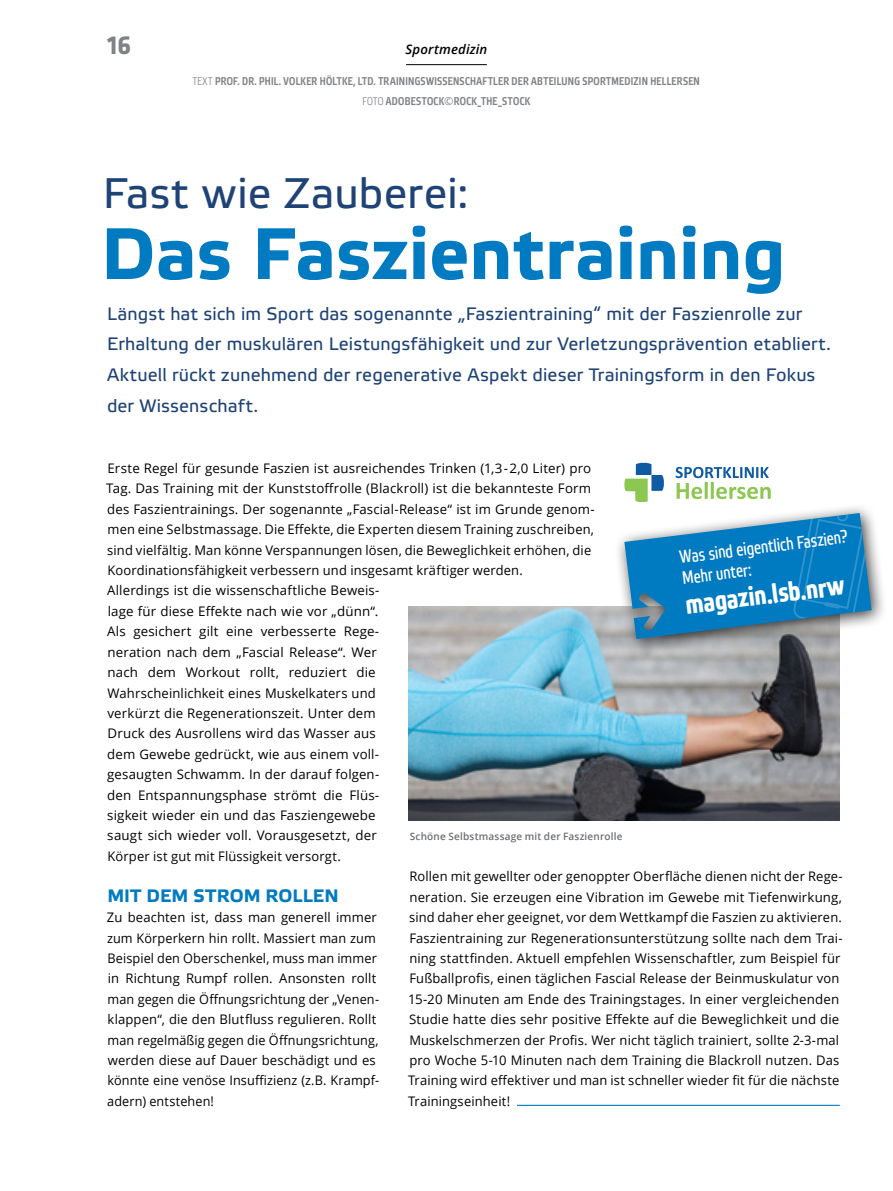
<style>
.page{position:relative;width:893px;height:1191px;background:#fff}
.page>*{position:absolute;margin:0;border:0;box-sizing:border-box;transform-origin:0 0}
.t1{font:700 72.75px "Etelka Text";color:#007ac1}
.t2{font:42.75px "Etelka Text";letter-spacing:.005em;color:#1f4377}
.t3{font:700 27px "Etelka Narrow Text";color:#fff}
.t4{font:700 27px "Klavika Basic";color:#808285}
.t5{font:18px/30.6px "Etelka Text";letter-spacing:.01em;color:#1f4377}
.t6{font:18px/21px "Etelka Narrow Text";color:#fff}
.t7{font:700 18px "Etelka Text";letter-spacing:.015em;color:#007ac1}
.t8{font:13.2px/20.4px "Open Sans";letter-spacing:.01em;color:#000}
.t9{font:italic 600 13.2px "Open Sans";letter-spacing:.015em;color:#000}
.t10{font:500 11.25px/20.4px "Etelka Narrow";letter-spacing:.03em;color:#808285;text-align:center}
.t11{font:600 10.2px "Open Sans";letter-spacing:.02em;color:#6d6e71}
.s1{font-weight:300}
.s2{font-family:"Open Sans";font-weight:400}
</style>
<div class="page">
<img style="left:409px;top:606px;width:431px;height:214px">
<svg style="left:676px;top:467px;width:95px;height:32px"></svg>
<svg style="left:624px;top:463px;width:40px;height:38px"></svg>
<hr style="left:517px;top:1104px;width:323px;height:1px;background:#007ac1">
<div style="left:614px;top:503px;width:273px;height:153px;background:#000;opacity:.75"></div>
<svg style="left:624px;top:513px;width:248px;height:126px;background:#358dc0"></svg>
<hr style="left:406px;top:64px;width:81px;height:1px;background:#000">
<hr style="left:892px;top:755px;width:1px;height:259px;background:#808285">
<h3 class="t4" style="left:107px;top:26px;width:26px">16</h3>
<p class="t9" style="left:406px;top:40px;width:83px">Sportmedizin</p>
<p class="t10" style="left:193px;top:71px;width:509px"><span class="s1">TEXT</span> PROF. DR. PHIL. VOLKER HÖLTKE, LTD. TRAININGSWISSENSCHAFTLER DER ABTEILUNG SPORTMEDIZIN HELLERSEN<br><span class="s1">FOTO</span> ADOBESTOCK<span class="s2">©</span>ROCK_THE_STOCK</p>
<h2 class="t2" style="left:103px;top:166px;width:367px">Fast wie Zauberei:</h2>
<h1 class="t1" style="left:101px;top:208px;width:686px">Das Faszientraining</h1>
<p class="t5" style="left:107px;top:299px;width:726px">Längst hat sich im Sport das sogenannte „Faszientraining“ mit der Faszienrolle zur Erhaltung der muskulären Leistungsfähigkeit und zur Verletzungsprävention etabliert.<br>Aktuell rückt zunehmend der regenerative Aspekt dieser Trainingsform in den Fokus der Wissenschaft.</p>
<p class="t8" style="left:106px;top:457px;width:490px">Erste Regel für gesunde Faszien ist ausreichendes Trinken (1,3-2,0 Liter) pro Tag. Das Training mit der Kunststoffrolle (Blackroll) ist die bekannteste Form des Faszientrainings. Der sogenannte „Fascial-Release“ ist im Grunde genom&shy;men eine Selbstmassage. Die Effekte, die Experten diesem Training zuschreiben, sind vielfältig. Man könne Verspannungen lösen, die Beweglichkeit erhöhen, die Koordinationsfähigkeit verbessern und insgesamt kräftiger werden.</p>
<h3 class="t6" style="left:679px;top:547px;width:170px;rotate:-7deg">Was sind eigentlich Faszien?<br>Mehr unter:</h3>
<h3 class="t3" style="left:684px;top:589px;width:161px;rotate:-7deg">magazin.lsb.nrw</h3>
<p class="t8" style="left:107px;top:580px;width:274px">Allerdings ist die wissenschaftliche Beweis&shy;lage für diese Effekte nach wie vor „dünn“.<br>Als gesichert gilt eine verbesserte Rege&shy;neration nach dem „Fascial Release“. Wer nach dem Workout rollt, reduziert die Wahrscheinlichkeit eines Muskelkaters und verkürzt die Regenerationszeit. Unter dem Druck des Ausrollens wird das Wasser aus dem Gewebe gedrückt, wie aus einem voll&shy;gesaugten Schwamm. In der darauf folgen&shy;den Entspannungsphase strömt die Flüs&shy;sigkeit wieder ein und das Fasziengewebe saugt sich wieder voll. Vorausgesetzt, der Körper ist gut mit Flüssigkeit versorgt.</p>
<h3 class="t7" style="left:107px;top:884px;width:233px">MIT DEM STROM ROLLEN</h3>
<p class="t8" style="left:107px;top:906px;width:274px">Zu beachten ist, dass man generell immer zum Körperkern hin rollt. Massiert man zum Beispiel den Oberschenkel, muss man immer in Richtung Rumpf rollen. Ansonsten rollt man gegen die Öffnungsrichtung der „Venen&shy;klappen“, die den Blutfluss regulieren. Rollt man regelmäßig gegen die Öffnungsrichtung, werden diese auf Dauer beschädigt und es könnte eine venöse Insuffizienz (z.B. Krampf&shy;adern) entstehen!</p>
<p class="t11" style="left:410px;top:829px;width:214px">Schöne Selbstmassage mit der Faszienrolle</p>
<p class="t8" style="left:408px;top:866px;width:436px">Rollen mit gewellter oder genoppter Oberfläche dienen nicht der Rege&shy;neration. Sie erzeugen eine Vibration im Gewebe mit Tiefenwirkung, sind daher eher geeignet, vor dem Wettkampf die Faszien zu aktivieren.<br>Faszientraining zur Regenerationsunterstützung sollte nach dem Trai&shy;ning stattfinden. Aktuell empfehlen Wissenschaftler, zum Beispiel für Fußballprofis, einen täglichen Fascial Release der Beinmuskulatur von 15-20 Minuten am Ende des Trainingstages. In einer vergleichenden Studie hatte dies sehr positive Effekte auf die Beweglichkeit und die Muskelschmerzen der Profis. Wer nicht täglich trainiert, sollte 2-3-mal pro Woche 5-10 Minuten nach dem Training die Blackroll nutzen. Das Training wird effektiver und man ist schneller wieder fit für die nächste Trainingseinheit!</p>
</div>
